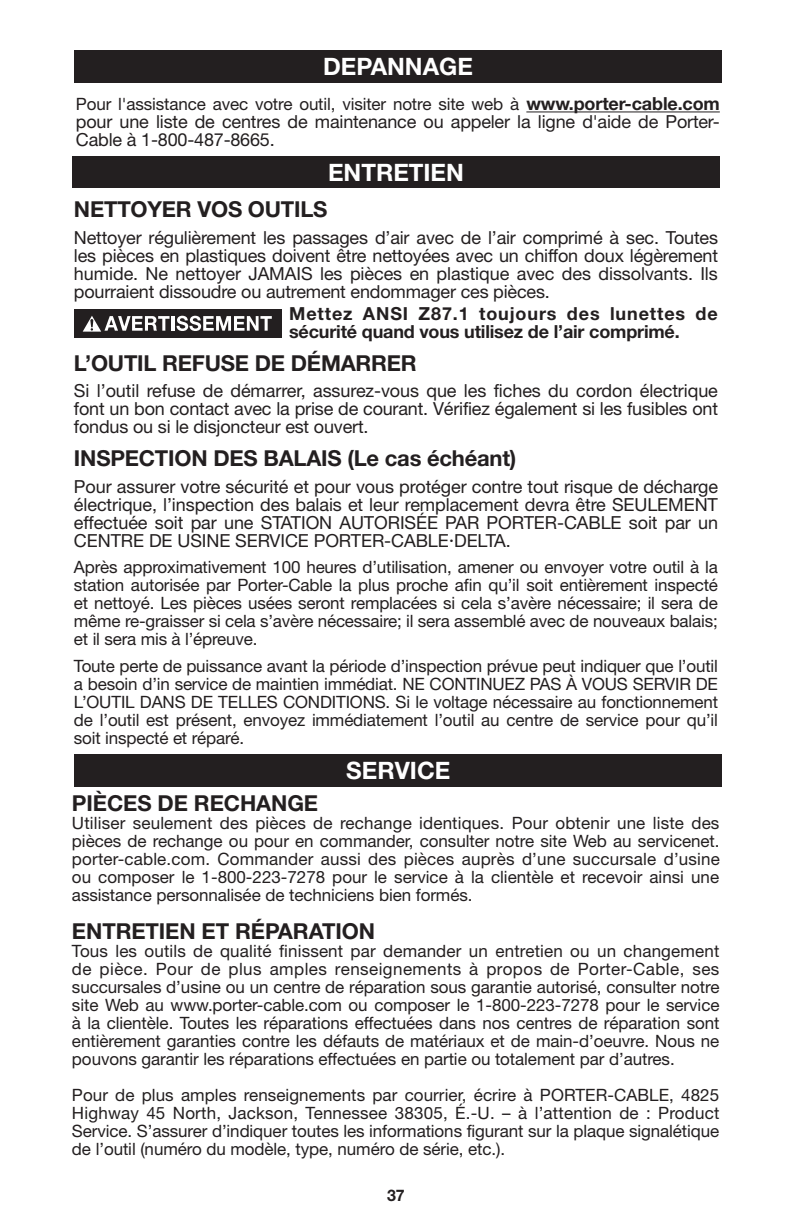
<style>
.page{position:relative;width:792px;height:1224px;background:#fff}
.page>*{position:absolute;margin:0;border:0;box-sizing:border-box;transform-origin:0 0}
._01_section_headings__no_toc{font:700 24px "Helvetica Neue";color:#fff}
._01_heading_11_12{font:700 22px "Helvetica Neue";letter-spacing:-.01em;color:#231f20}
._02_text_8_5_9{font:18px/18px "Helvetica Neue";letter-spacing:-.01em;color:#231f20;text-align:justify}
._04_warning_8_5_9_2line{font:700 18px/18px "Helvetica Neue";letter-spacing:-.01em;color:#231f20}
._02_text_8_5_9-2{font:17px/18px "Helvetica Neue";letter-spacing:-.01em;color:#231f20;text-align:justify}
.t1{font:700 16px "Helvetica Neue";color:#231f20}
.s1{font-weight:700;font-size:18px}
.s2{font-size:20px}
</style>
<div class="page">
<div style="left:74px;top:309px;width:207px;height:29px;background:#231f20"></div>
<svg style="left:83px;top:316px;width:87px;height:16px"></svg>
<hr style="left:171px;top:316px;width:3px;height:15px;background:#fff">
<svg style="left:177px;top:316px;width:95px;height:15px"></svg>
<div style="left:72px;top:156px;width:648px;height:31px;background:#231f20"></div>
<hr style="left:526px;top:112px;width:194px;height:1px;background:#231f20">
<div style="left:74px;top:50px;width:648px;height:33px;background:#231f20"></div>
<div style="left:74px;top:754px;width:648px;height:32px;background:#231f20"></div>
<p class="_01_section_headings__no_toc" style="left:323px;top:51px;width:151px">DEPANNAGE</p>
<p class="_02_text_8_5_9-2" style="left:76px;top:95px;width:645px">Pour l'assistance avec votre outil, visiter notre site web à <span class="s1">www.porter-cable.com</span></p>
<p class="_02_text_8_5_9" style="left:76px;top:113px;width:645px">pour une liste de centres de maintenance ou appeler la ligne d'aide de Porter-<br>Cable à 1-800-487-8665.</p>
<p class="_01_section_headings__no_toc" style="left:328px;top:158px;width:137px">ENTRETIEN</p>
<p class="_01_heading_11_12" style="left:74px;top:196px;width:255px">NETTOYER VOS OUTILS</p>
<p class="_02_text_8_5_9" style="left:74px;top:228px;width:646px">Nettoyer régulièrement les passages d’air avec de l’air comprimé à sec. Toutes les pièces en plastiques doivent être nettoyées avec un chiffon doux légèrement humide. Ne nettoyer JAMAIS les pièces en plastique avec des dissolvants. Ils pourraient dissoudre ou autrement endommager ces pièces.</p>
<p class="_04_warning_8_5_9_2line" style="left:289px;top:304px;width:430px">Mettez ANSI Z87.1 toujours des lunettes de sécurité quand vous utilisez de l’air comprimé.</p>
<p class="_01_heading_11_12" style="left:74px;top:349px;width:344px">L’OUTIL REFUSE DE DÉMARRER</p>
<p class="_02_text_8_5_9" style="left:74px;top:382px;width:646px">Si l’outil refuse de démarrer, assurez-vous que les fiches du cordon électrique font un bon contact avec la prise de courant. Vérifiez également si les fusibles ont fondus ou si le disjoncteur est ouvert.</p>
<p class="_01_heading_11_12" style="left:74px;top:445px;width:444px">INSPECTION DES BALAIS (Le cas échéant)</p>
<p class="_02_text_8_5_9" style="left:74px;top:477px;width:646px">Pour assurer votre sécurité et pour vous protéger contre tout risque de décharge électrique, l’inspection des balais et leur remplacement devra être SEULEMENT effectuée soit par une STATION AUTORISÉE PAR PORTER-CABLE soit par un CENTRE DE USINE SERVICE PORTER-CABLE<span class="s2">·</span>DELTA.</p>
<p class="_02_text_8_5_9-2" style="left:74px;top:558px;width:646px">Après approximativement 100 heures d’utilisation, amener ou envoyer votre outil à la station autorisée par Porter-Cable la plus proche afin qu’il soit entièrement inspecté et nettoyé. Les pièces usées seront remplacées si cela s’avère nécessaire; il sera de même re-graisser si cela s’avère nécessaire; il sera assemblé avec de nouveaux balais; et il sera mis à l’épreuve.</p>
<p class="_02_text_8_5_9-2" style="left:74px;top:657px;width:646px">Toute perte de puissance avant la période d’inspection prévue peut indiquer que l’outil a besoin d’in service de maintien immédiat. NE CONTINUEZ PAS À VOUS SERVIR DE L’OUTIL DANS DE TELLES CONDITIONS. Si le voltage nécessaire au fonctionnement de l’outil est présent, envoyez immédiatement l’outil au centre de service pour qu’il soit inspecté et réparé.</p>
<p class="_01_section_headings__no_toc" style="left:346px;top:755px;width:106px">SERVICE</p>
<p class="_01_heading_11_12" style="left:72px;top:790px;width:248px">PIÈCES DE RECHANGE</p>
<p class="_02_text_8_5_9-2" style="left:72px;top:814px;width:649px">Utiliser seulement des pièces de rechange identiques. Pour obtenir une liste des pièces de rechange ou pour en commander, consulter notre site Web au servicenet. porter-cable.com. Commander aussi des pièces auprès d’une succursale d’usine ou composer le 1-800-223-7278 pour le service à la clientèle et recevoir ainsi une assistance personnalisée de techniciens bien formés.</p>
<p class="_01_heading_11_12" style="left:72px;top:917px;width:305px">ENTRETIEN ET RÉPARATION</p>
<p class="_02_text_8_5_9-2" style="left:72px;top:941px;width:649px">Tous les outils de qualité finissent par demander un entretien ou un changement de pièce. Pour de plus amples renseignements à propos de Porter-Cable, ses succursales d’usine ou un centre de réparation sous garantie autorisé, consulter notre site Web au www.porter-cable.com ou composer le 1-800-223-7278 pour le service à la clientèle. Toutes les réparations effectuées dans nos centres de réparation sont entièrement garanties contre les défauts de matériaux et de main-d’oeuvre. Nous ne pouvons garantir les réparations effectuées en partie ou totalement par d’autres.</p>
<p class="_02_text_8_5_9-2" style="left:72px;top:1085px;width:649px">Pour de plus amples renseignements par courrier, écrire à PORTER-CABLE, 4825<br>Highway 45 North, Jackson, Tennessee 38305, É.-U. – à l’attention de : Product Service. S’assurer d’indiquer toutes les informations figurant sur la plaque signalétique de l’outil (numéro du modèle, type, numéro de série, etc.).</p>
<p class="t1" style="left:387px;top:1185px;width:19px">37</p>
</div>
